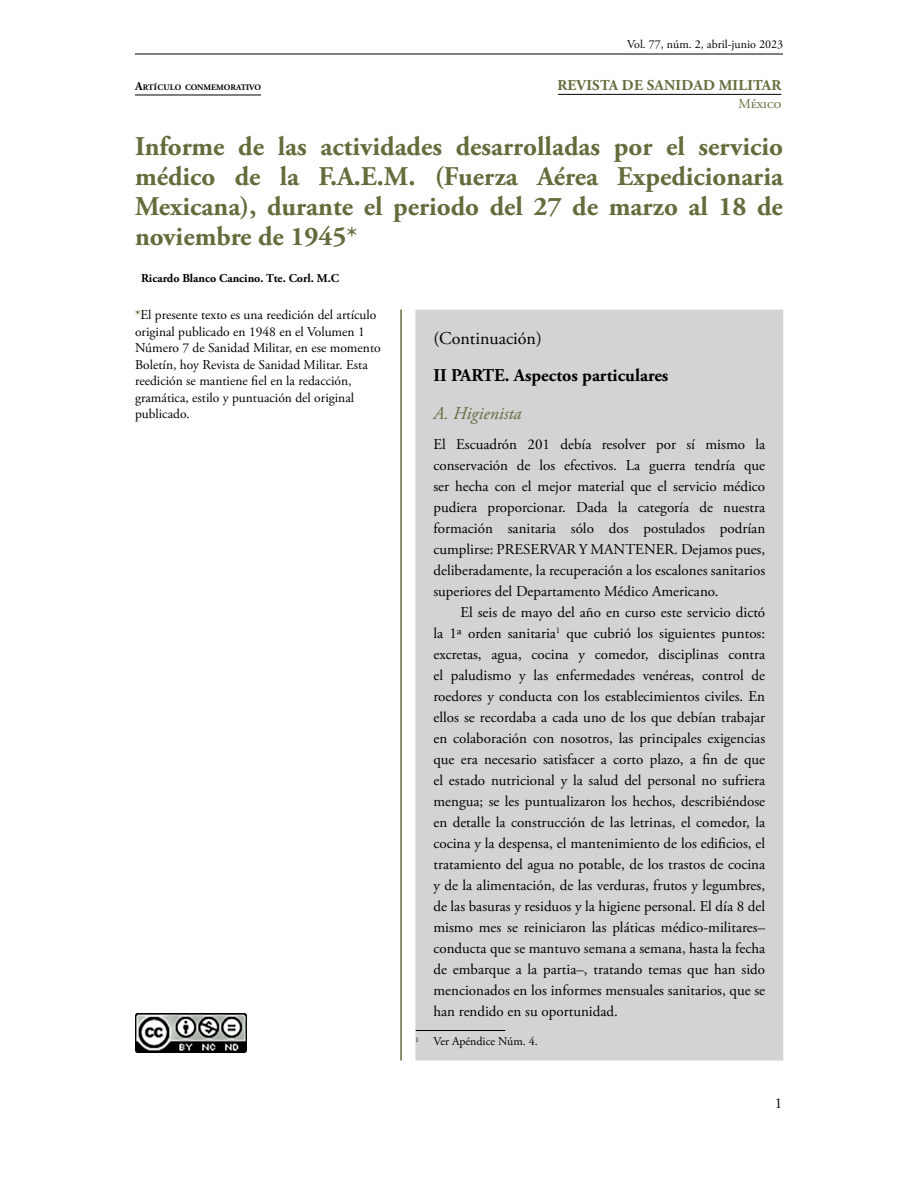
<style>
.page{position:relative;width:918px;height:1188px;background:#fff}
.page>*{position:absolute;margin:0;border:0;box-sizing:border-box;transform-origin:0 0}
.t1{font:700 27px/30px "Adobe Garamond Pro";color:#656b3b;text-align:justify}
.t2{font:700 18px "Adobe Garamond Pro";color:#000}
.t3{font:18px "Adobe Garamond Pro";color:#000}
.t4{font:italic 18px "Adobe Garamond Pro";color:#656b3b}
.t5{font:15px/21px "Adobe Garamond Pro";color:#000;text-align:justify}
.t6{font:700 15px "Adobe Garamond Pro";letter-spacing:.015em;color:#656b3b}
.t7{font:13.5px/16.5px "Adobe Garamond Pro";color:#000}
.t8{font:13.5px "Adobe Garamond Pro";color:#656b3b}
.t9{font:12px "Adobe Garamond Pro";color:#000}
.t10{font:700 12px "Adobe Garamond Pro";color:#000}
.t11{font:700 8.4px "Adobe Garamond Pro";color:#000}
.s1{font-size:12px}
.s2{font-weight:700;color:#656b3b}
</style>
<div class="page">
<hr style="left:135px;top:95px;width:126px;height:1px;background:#000">
<hr style="left:135px;top:54px;width:648px;height:1px;background:#000">
<hr style="left:558px;top:94px;width:223px;height:1px;background:#000">
<div style="left:415px;top:309px;width:369px;height:752px;background:#d1d3d4"></div>
<hr style="left:415px;top:1030px;width:90px;height:1px;background:#000">
<div style="left:414px;top:308px;width:371px;height:754px;border:2px solid #fff"></div>
<hr style="left:400px;top:310px;width:2px;height:751px;background:#656b3b">
<img style="left:135px;top:1013px;width:112px;height:39px">
<p class="t11" style="left:135px;top:83px;width:128px"><span class="s1">A</span>RTÍCULO CONMEMORATIVO</p>
<p class="t9" style="left:627px;top:37px;width:157px">Vol. 77, núm. 2, abril-junio 2023</p>
<p class="t6" style="left:557px;top:76px;width:225px">REVISTA DE SANIDAD MILITAR</p>
<p class="t8" style="left:738px;top:95px;width:45px">México</p>
<h1 class="t1" style="left:135px;top:132px;width:650px">Informe de las actividades desarrolladas por el servicio médico de la F.A.E.M. (Fuerza Aérea Expedicionaria Mexicana), durante el periodo del 27 de marzo al 18 de noviembre de 1945*</h1>
<p class="t10" style="left:141px;top:271px;width:200px">Ricardo Blanco Cancino. Tte. Corl. M.C</p>
<p class="t7" style="left:135px;top:307px;width:247px"><span class="s2">*</span>El presente texto es una reedición del artículo original publicado en 1948 en el Volumen 1<br>Número 7 de Sanidad Militar, en ese momento Boletín, hoy Revista de Sanidad Militar. Esta reedición se mantiene fiel en la redacción, gramática, estilo y puntuación del original publicado.</p>
<p class="t3" style="left:433px;top:327px;width:110px">(Continuación)</p>
<p class="t2" style="left:433px;top:365px;width:236px">II PARTE. Aspectos particulares</p>
<p class="t4" style="left:433px;top:402px;width:90px">A. Higienista</p>
<p class="t5" style="left:433px;top:434px;width:333px">El Escuadrón 201 debía resolver por sí mismo la conservación de los efectivos. La guerra tendría que ser hecha con el mejor material que el servicio médico pudiera proporcionar. Dada la categoría de nuestra formación sanitaria sólo dos postulados podrían cumplirse: PRESERVAR Y MANTENER. Dejamos pues, deliberadamente, la recuperación a los escalones sanitarios superiores del Departamento Médico Americano.</p>
<p class="t5" style="left:433px;top:602px;width:333px;text-indent:27px">El seis de mayo del año en curso este servicio dictó la 1ª orden sanitaria<sup>1</sup> que cubrió los siguientes puntos: excretas, agua, cocina y comedor, disciplinas contra el paludismo y las enfermedades venéreas, control de roedores y conducta con los establecimientos civiles. En ellos se recordaba a cada uno de los que debían trabajar en colaboración con nosotros, las principales exigencias que era necesario satisfacer a corto plazo, a fin de que el estado nutricional y la salud del personal no sufriera mengua; se les puntualizaron los hechos, describiéndose en detalle la construcción de las letrinas, el comedor, la cocina y la despensa, el mantenimiento de los edificios, el tratamiento del agua no potable, de los trastos de cocina y de la alimentación, de las verduras, frutos y legumbres, de las basuras y residuos y la higiene personal. El día 8 del mismo mes se reiniciaron las pláticas médico-militares– conducta que se mantuvo semana a semana, hasta la fecha de embarque a la partia–, tratando temas que han sido mencionados en los informes mensuales sanitarios, que se han rendido en su oportunidad.</p>
<p class="t9" style="left:415px;top:1034px;width:124px"><sup>1</sup> Ver Apéndice Núm. 4.</p>
<p class="t5" style="left:775px;top:1093px;width:9px">1</p>
</div>
